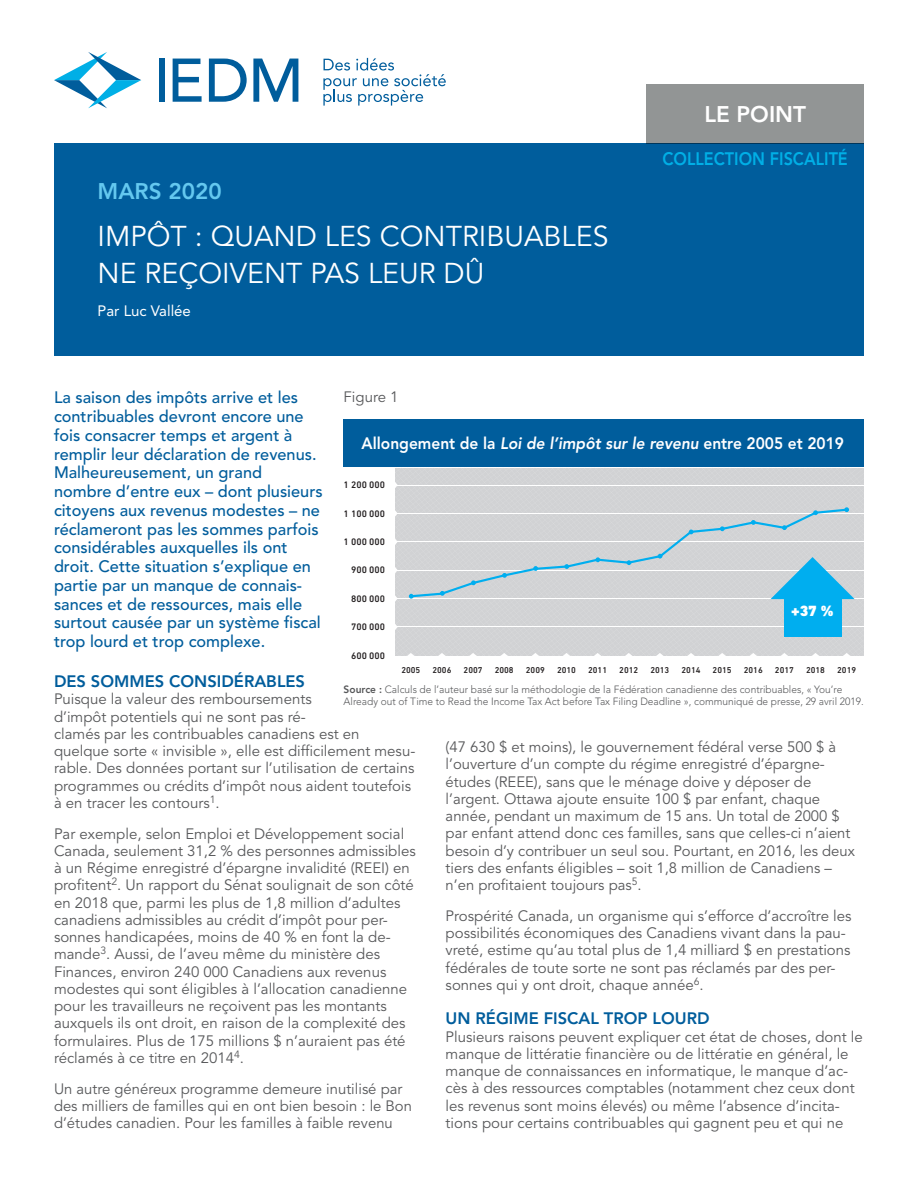
<style>
.page{position:relative;width:918px;height:1188px;background:#fff}
.page>*{position:absolute;margin:0;border:0;box-sizing:border-box;transform-origin:0 0}
.t1{font:28.5px/37.5px "Avenir LT Std";color:#fff}
.t2{font:800 22.5px "Avenir LT Std";color:#64c8ef}
.t3{font:800 22.5px "Avenir LT Std";color:#fff}
.t4{font:800 18px "Avenir LT Std";color:#00afe6;scale:.9 1}
.t5{font:500 16.5px/18.8px "Avenir LT Std";color:#005d9c}
.t6{font:800 16.5px "Avenir LT Std";color:#fff;scale:.94 1}
.t7{font:800 16.5px "Avenir LT Std";color:#005d9c}
.t8{font:15px/17.2px "Avenir LT Std";color:#57585a}
.t9{font:15px "Avenir LT Std";color:#fff}
.t10{font:900 15px "DIN Next LT Pro";color:#fff}
.t11{font:300 10.5px/12px "Avenir LT Std";color:#57585a}
.t12{font:500 9.6px "DIN Next LT Pro";color:#231f20}
.t13{font:500 8.7px "DIN Next LT Pro";color:#231f20}
.s1{font-style:italic}
.s2{font-weight:800}
</style>
<div class="page">
<div style="left:54px;top:144px;width:810px;height:212px;background:#005d9c"></div>
<svg style="left:323px;top:58px;width:123px;height:48px"></svg>
<div style="left:159px;top:59px;width:6px;height:43px;background:#005d9c"></div>
<svg style="left:173px;top:59px;width:29px;height:43px"></svg>
<svg style="left:209px;top:59px;width:38px;height:43px"></svg>
<svg style="left:253px;top:59px;width:45px;height:43px"></svg>
<svg style="left:54px;top:52px;width:87px;height:56px"></svg>
<div style="left:646px;top:84px;width:218px;height:60px;background:#929595"></div>
<svg style="left:395px;top:468px;width:469px;height:188px"></svg>
<div style="left:344px;top:419px;width:520px;height:48px;background:#005d9c"></div>
<h2 class="t3" style="left:704px;top:101px;width:103px">LE POINT</h2>
<h2 class="t2" style="left:98px;top:178px;width:126px">MARS 2020</h2>
<h1 class="t1" style="left:98px;top:218px;width:512px">IMPÔT : QUAND LES CONTRIBUABLES<br>NE REÇOIVENT PAS LEUR DÛ</h1>
<p class="t9" style="left:98px;top:302px;width:95px">Par Luc Vallée</p>
<p class="t4" style="left:662px;top:148px;width:207px">COLLECTION FISCALITÉ</p>
<p class="t5" style="left:54px;top:389px;width:270px">La saison des impôts arrive et les contribuables devront encore une fois consacrer temps et argent à remplir leur déclaration de revenus.<br>Malheureusement, un grand nombre d’entre eux – dont plusieurs citoyens aux revenus modestes – ne réclameront pas les sommes parfois considérables auxquelles ils ont droit. Cette situation s’explique en partie par un manque de connais&shy;sances et de ressources, mais elle surtout causée par un système fiscal trop lourd et trop complexe.</p>
<p class="t7" style="left:54px;top:672px;width:253px">DES SOMMES CONSIDÉRABLES</p>
<p class="t8" style="left:54px;top:691px;width:363px">Puisque la valeur des remboursements<br>d’impôt potentiels qui ne sont pas ré-<br>clamés par les contribuables canadiens est en quelque sorte « invisible », elle est difficilement mesu&shy;rable. Des données portant sur l’utilisation de certains programmes ou crédits d’impôt nous aident toutefois à en tracer les contours<sup>1</sup>.</p>
<p class="t8" style="left:54px;top:825px;width:363px">Par exemple, selon Emploi et Développement social Canada, seulement 31,2 % des personnes admissibles à un Régime enregistré d’épargne invalidité (REEI) en profitent<sup>2</sup>. Un rapport du Sénat soulignait de son côté en 2018 que, parmi les plus de 1,8 million d’adultes canadiens admissibles au crédit d’impôt pour per&shy;sonnes handicapées, moins de 40 % en font la de&shy;mande<sup>3</sup>. Aussi, de l’aveu même du ministère des Finances, environ 240 000 Canadiens aux revenus modestes qui sont éligibles à l’allocation canadienne pour les travailleurs ne reçoivent pas les montants auxquels ils ont droit, en raison de la complexité des formulaires. Plus de 175 millions $ n’auraient pas été réclamés à ce titre en 2014<sup>4</sup>.</p>
<p class="t8" style="left:54px;top:1080px;width:360px">Un autre généreux programme demeure inutilisé par des milliers de familles qui en ont bien besoin : le Bon d’études canadien. Pour les familles à faible revenu</p>
<p class="t8" style="left:344px;top:389px;width:57px">Figure 1</p>
<p class="t6" style="left:362px;top:434px;width:515px">Allongement de la <span class="s1">Loi de l’impôt sur le revenu</span> entre 2005 et 2019</p>
<p class="t12" style="left:344px;top:480px;width:43px">1 200 000</p>
<p class="t12" style="left:344px;top:508px;width:43px">1 100 000</p>
<p class="t12" style="left:344px;top:536px;width:43px">1 000 000</p>
<p class="t12" style="left:351px;top:565px;width:35px">900 000</p>
<p class="t12" style="left:351px;top:593px;width:35px">800 000</p>
<p class="t10" style="left:791px;top:602px;width:44px">+37 %</p>
<p class="t12" style="left:351px;top:621px;width:35px">700 000</p>
<p class="t12" style="left:351px;top:650px;width:35px">600 000</p>
<p class="t13" style="left:401px;top:665px;width:20px">2005</p>
<p class="t13" style="left:432px;top:665px;width:20px">2006</p>
<p class="t13" style="left:464px;top:665px;width:20px">2007</p>
<p class="t13" style="left:495px;top:665px;width:20px">2008</p>
<p class="t13" style="left:526px;top:665px;width:20px">2009</p>
<p class="t13" style="left:557px;top:665px;width:20px">2010</p>
<p class="t13" style="left:588px;top:665px;width:20px">2011</p>
<p class="t13" style="left:619px;top:665px;width:20px">2012</p>
<p class="t13" style="left:650px;top:665px;width:20px">2013</p>
<p class="t13" style="left:682px;top:665px;width:20px">2014</p>
<p class="t13" style="left:713px;top:665px;width:20px">2015</p>
<p class="t13" style="left:744px;top:665px;width:20px">2016</p>
<p class="t13" style="left:775px;top:665px;width:20px">2017</p>
<p class="t13" style="left:806px;top:665px;width:20px">2018</p>
<p class="t13" style="left:837px;top:665px;width:20px">2019</p>
<p class="t11" style="left:344px;top:684px;width:522px"><span class="s2">Source :</span> Calculs de l’auteur basé sur la méthodologie de la Fédération canadienne des contribuables, « You’re<br>Already out of Time to Read the Income Tax Act before Tax Filing Deadline », communiqué de presse, 29 avril 2019.</p>
<p class="t8" style="left:446px;top:739px;width:411px">(47 630 $ et moins), le gouvernement fédéral verse 500 $ à l’ouverture d’un compte du régime enregistré d’épargne&shy;études (REEE), sans que le ménage doive y déposer de l’argent. Ottawa ajoute ensuite 100 $ par enfant, chaque année, pendant un maximum de 15 ans. Un total de 2000 $ par enfant attend donc ces familles, sans que celles-ci n’aient besoin d’y contribuer un seul sou. Pourtant, en 2016, les deux tiers des enfants éligibles – soit 1,8 million de Canadiens – n’en profitaient toujours pas<sup>5</sup>.</p>
<p class="t8" style="left:446px;top:907px;width:407px">Prospérité Canada, un organisme qui s’efforce d’accroître les possibilités économiques des Canadiens vivant dans la pau&shy;vreté, estime qu’au total plus de 1,4 milliard $ en prestations fédérales de toute sorte ne sont pas réclamés par des per&shy;sonnes qui y ont droit, chaque année<sup>6</sup>.</p>
<p class="t7" style="left:446px;top:1009px;width:265px">UN RÉGIME FISCAL TROP LOURD</p>
<p class="t8" style="left:446px;top:1028px;width:419px">Plusieurs raisons peuvent expliquer cet état de choses, dont le manque de littératie financière ou de littératie en général, le manque de connaissances en informatique, le manque d’ac&shy;cès à des ressources comptables (notamment chez ceux dont les revenus sont moins élevés) ou même l’absence d’incita&shy;tions pour certains contribuables qui gagnent peu et qui ne</p>
</div>
